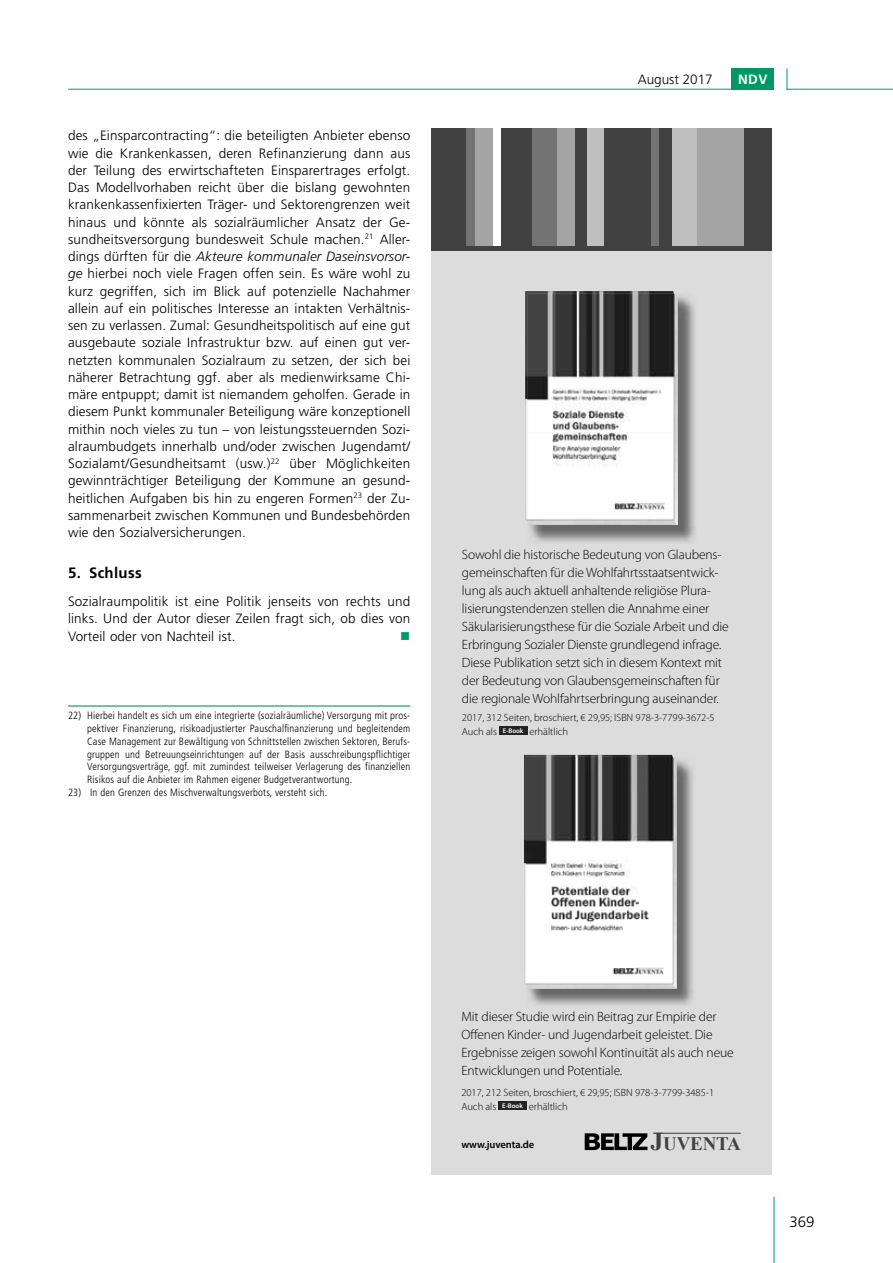
<style>
.page{position:relative;width:893px;height:1263px;background:#fff}
.page>*{position:absolute;margin:0;border:0;box-sizing:border-box;transform-origin:0 0}
.t1{font:700 18.9px "Times New Roman";letter-spacing:-.01em;color:#414141}
.t2{font:700 15px "Frutiger LT";letter-spacing:.02em;color:#000}
.t3{font:300 15px "Frutiger LT";color:#000}
.t4{font:300 13.5px/17.2px "Frutiger LT";letter-spacing:.01em;color:#000;text-align:justify}
.t5{font:300 13.5px/18px "Myriad Pro";letter-spacing:-.01em;color:#000}
.t6{font:700 13.5px "Frutiger LT";color:#fff}
.t7{font:13.5px "Wingdings";color:#009964}
.t8{font:300 condensed 10.5px/12.8px "Frutiger LT";letter-spacing:.015em;color:#000;text-align:justify}
.t9{font:300 10.5px/13.5px "Myriad Pro";color:#000}
.t10{font:600 10.5px "Myriad Pro";letter-spacing:-.01em;color:#000}
.s1{font-style:italic}
.s2{font-size:25.65px}
</style>
<div class="page">
<hr style="left:774px;top:1197px;width:1px;height:66px;background:#009964">
<hr style="left:787px;top:89px;width:106px;height:1px;background:#009964">
<hr style="left:68px;top:89px;width:706px;height:1px;background:#009964">
<svg style="left:787px;top:68px;width:1px;height:22px"></svg>
<div style="left:731px;top:68px;width:43px;height:21px;background:#009964"></div>
<hr style="left:68px;top:705px;width:342px;height:1px;background:#009964">
<div style="left:432px;top:129px;width:340px;height:1046px;background:#dcdcdc"></div>
<div style="left:492px;top:129px;width:9px;height:119px;background:#fff"></div>
<div style="left:697px;top:129px;width:47px;height:119px;background:#a4a4a4"></div>
<div style="left:672px;top:129px;width:25px;height:119px;background:#bfbfbf"></div>
<div style="left:659px;top:129px;width:13px;height:119px;background:#414141"></div>
<div style="left:650px;top:129px;width:9px;height:119px;background:#737373"></div>
<div style="left:604px;top:129px;width:46px;height:119px;background:#414141"></div>
<div style="left:587px;top:129px;width:17px;height:119px;background:#bfbfbf"></div>
<div style="left:574px;top:129px;width:13px;height:119px;background:#414141"></div>
<div style="left:531px;top:129px;width:26px;height:119px;background:#737373"></div>
<div style="left:475px;top:129px;width:17px;height:119px;background:#a4a4a4"></div>
<div style="left:501px;top:129px;width:30px;height:119px;background:#414141"></div>
<div style="left:463px;top:129px;width:12px;height:119px;background:#737373"></div>
<div style="left:557px;top:129px;width:17px;height:119px;background:#a4a4a4"></div>
<div style="left:744px;top:129px;width:28px;height:119px;background:#414141"></div>
<div style="left:432px;top:129px;width:34px;height:119px;background:#414141"></div>
<div style="left:432px;top:246px;width:340px;height:5px;background:#414141"></div>
<hr style="left:653px;top:1133px;width:88px;height:1px;background:#414141">
<svg style="left:585px;top:1133px;width:62px;height:17px"></svg>
<img style="left:528px;top:759px;width:166px;height:246px">
<img style="left:524px;top:755px;width:149px;height:46px">
<img style="left:524px;top:801px;width:2px;height:184px">
<img style="left:526px;top:757px;width:151px;height:232px">
<img style="left:529px;top:295px;width:167px;height:247px">
<img style="left:525px;top:291px;width:149px;height:46px">
<img style="left:525px;top:337px;width:2px;height:184px">
<img style="left:527px;top:293px;width:151px;height:232px">
<div style="left:499px;top:1101px;width:28px;height:9px;background:#242424"></div>
<div style="left:499px;top:726px;width:28px;height:9px;background:#242424"></div>
<p class="t4" style="left:68px;top:127px;width:344px">des „Einsparcontracting“: die beteiligten Anbieter ebenso wie die Krankenkassen, deren Refinanzierung dann aus der Teilung des erwirtschafteten Einsparertrages erfolgt.<br>Das Modellvorhaben reicht über die bislang gewohnten krankenkassenfixierten Träger- und Sektorengrenzen weit hinaus und könnte als sozialräumlicher Ansatz der Ge&shy;sundheitsversorgung bundesweit Schule machen.<sup>21</sup> Aller&shy;dings dürften für die <span class="s1">Akteure kommunaler Daseinsvorsor&shy;ge</span> hierbei noch viele Fragen offen sein. Es wäre wohl zu kurz gegriffen, sich im Blick auf potenzielle Nachahmer allein auf ein politisches Interesse an intakten Verhältnis&shy;sen zu verlassen. Zumal: Gesundheitspolitisch auf eine gut ausgebaute soziale Infrastruktur bzw. auf einen gut ver&shy;netzten kommunalen Sozialraum zu setzen, der sich bei näherer Betrachtung ggf. aber als medienwirksame Chi&shy;märe entpuppt; damit ist niemandem geholfen. Gerade in diesem Punkt kommunaler Beteiligung wäre konzeptionell mithin noch vieles zu tun – von leistungssteuernden Sozi&shy;alraumbudgets innerhalb und/oder zwischen Jugendamt/ Sozialamt/Gesundheitsamt (usw.)<sup>22</sup> über Möglichkeiten gewinnträchtiger Beteiligung der Kommune an gesund&shy;heitlichen Aufgaben bis hin zu engeren Formen<sup>23</sup> der Zu&shy;sammenarbeit zwischen Kommunen und Bundesbehörden wie den Sozialversicherungen.</p>
<p class="t2" style="left:68px;top:563px;width:75px">5. Schluss</p>
<p class="t4" style="left:68px;top:593px;width:344px">Sozialraumpolitik ist eine Politik jenseits von rechts und links. Und der Autor dieser Zeilen fragt sich, ob dies von Vorteil oder von Nachteil ist.</p>
<p class="t7" style="left:400px;top:628px;width:12px">■</p>
<p class="t8" style="left:87px;top:709px;width:325px;text-indent:-19px">22) Hierbei handelt es sich um eine integrierte (sozialräumliche) Versorgung mit pros&shy;pektiver Finanzierung, risikoadjustierter Pauschalfinanzierung und begleitendem Case Management zur Bewältigung von Schnittstellen zwischen Sektoren, Berufs&shy;gruppen und Betreuungseinrichtungen auf der Basis ausschreibungspflichtiger Versorgungsverträge, ggf. mit zumindest teilweiser Verlagerung des finanziellen Risikos auf die Anbieter im Rahmen eigener Budgetverantwortung.</p>
<p class="t8" style="left:68px;top:786px;width:261px">23) In den Grenzen des Mischverwaltungsverbots, versteht sich.</p>
<p class="t4" style="left:638px;top:71px;width:77px">August 2017</p>
<p class="t6" style="left:738px;top:71px;width:31px">NDV</p>
<p class="t5" style="left:462px;top:546px;width:268px">Sowohl die historische Bedeutung von Glaubens&shy;gemeinschaften für die Wohlfahrtsstaatsentwick&shy;lung als auch aktuell anhaltende religiöse Plura&shy;lisierungstendenzen stellen die Annahme einer Säkularisierungsthese für die Soziale Arbeit und die Erbringung Sozialer Dienste grundlegend infrage.<br>Diese Publikation setzt sich in diesem Kontext mit der Bedeutung von Glaubensgemeinschaften für die regionale Wohlfahrtserbringung auseinander.</p>
<p class="t9" style="left:462px;top:711px;width:254px">2017, 312 Seiten, broschiert, € 29,95; ISBN 978-3-7799-3672-5<br>Auch als <sup>E-Book</sup> erhältlich</p>
<p class="t5" style="left:461px;top:1008px;width:274px">Mit dieser Studie wird ein Beitrag zur Empirie der Offenen Kinder- und Jugendarbeit geleistet. Die Ergebnisse zeigen sowohl Kontinuität als auch neue Entwicklungen und Potentiale.</p>
<p class="t9" style="left:461px;top:1086px;width:254px">2017, 212 Seiten, broschiert, € 29,95; ISBN 978-3-7799-3485-1<br>Auch als <sup>E-Book</sup> erhältlich</p>
<p class="t10" style="left:461px;top:1137px;width:74px">www.juventa.de</p>
<h1 class="t1" style="left:651px;top:1131px;width:92px"><span class="s2">J</span>UVENTA</h1>
<p class="t3" style="left:789px;top:1213px;width:27px">369</p>
</div>
